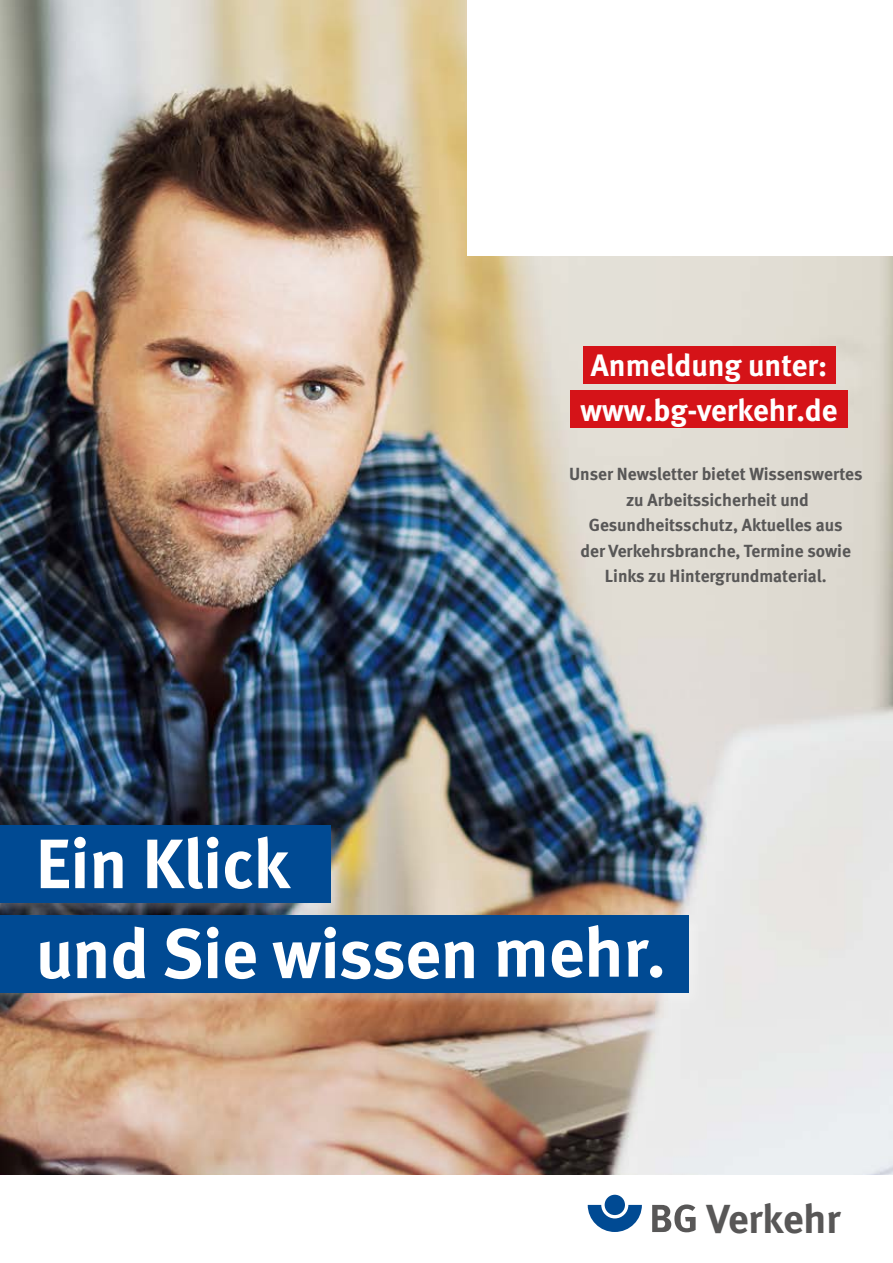
<style>
.page{position:relative;width:893px;height:1263px;background:#fff}
.page>*{position:absolute;margin:0;border:0;box-sizing:border-box;transform-origin:0 0}
.t1{font:700 69.75px/90px "DGUV Meta";color:#fff}
.t2{font:700 40.5px "DGUV Meta";color:#585757}
.t3{font:700 30.9px/44.7px "DGUV Meta";color:#fff;text-align:center}
.t4{font:700 17.55px/25.5px "DGUV Meta";color:#585757;text-align:center}
</style>
<div class="page">
<img style="left:0;top:0;width:893px;height:1174px">
<div style="left:468px;top:0;width:425px;height:255px;background:#fff"></div>
<svg style="left:588px;top:1205px;width:54px;height:27px"></svg>
<div style="left:605px;top:1195px;width:20px;height:20px;background:#004a93;border-radius:50%"></div>
<svg style="left:652px;top:1204px;width:44px;height:28px"></svg>
<div style="left:583px;top:346px;width:252px;height:38px;background:#d51318"></div>
<div style="left:570px;top:390px;width:278px;height:38px;background:#d51318"></div>
<div style="left:0;top:823px;width:703px;height:185px;background:#fff;opacity:.25"></div>
<div style="left:0;top:825px;width:331px;height:78px;background:#004a93"></div>
<div style="left:0;top:915px;width:689px;height:78px;background:#004a93"></div>
<h3 class="t3" style="left:581px;top:344px;width:258px">Anmeldung unter: www.bg-verkehr.de</h3>
<p class="t4" style="left:569px;top:462px;width:295px">Unser Newsletter bietet Wissenswertes zu Arbeitssicherheit und Gesundheitsschutz, Aktuelles aus<br>der Verkehrsbranche, Termine sowie Links zu Hintergrundmaterial.</p>
<h1 class="t1" style="left:36px;top:821px;width:631px">Ein Klick<br>und Sie wissen mehr.</h1>
<h2 class="t2" style="left:707px;top:1194px;width:135px">Verkehr</h2>
</div>
